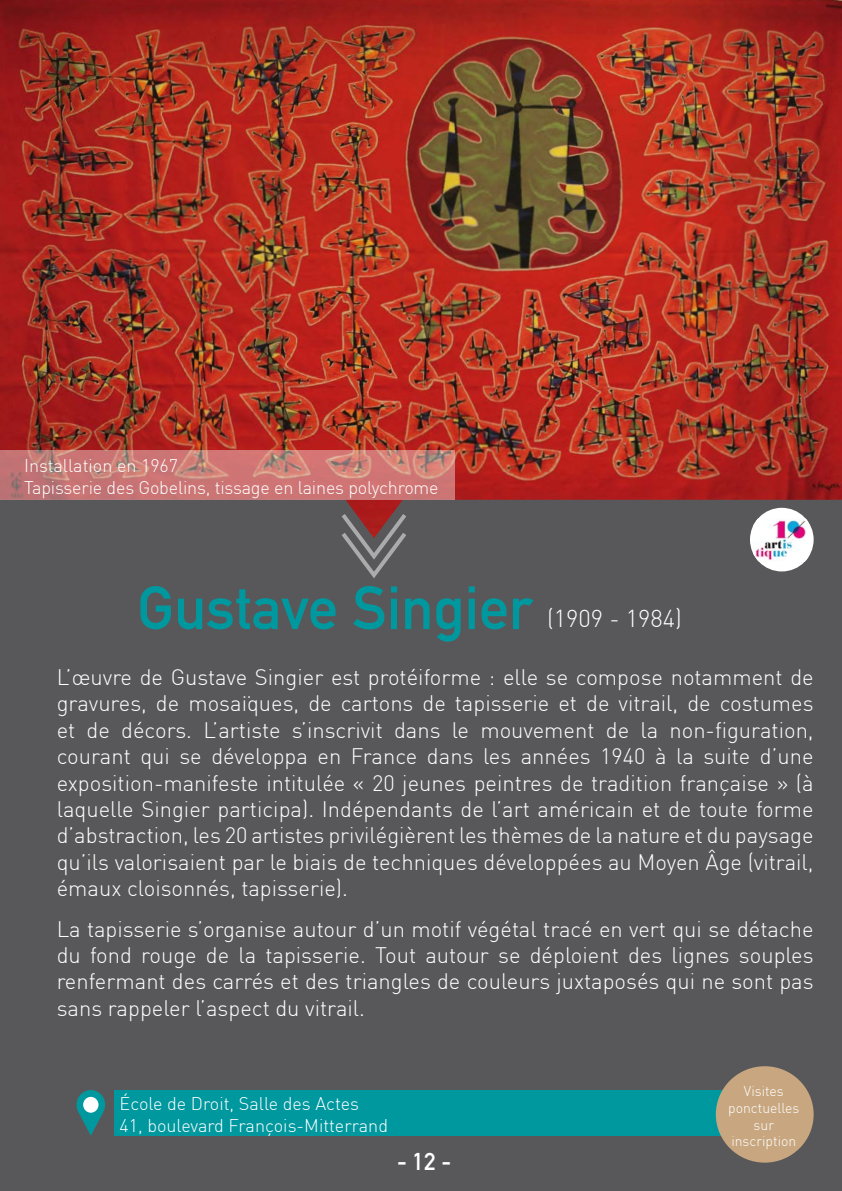
<style>
.page{position:relative;width:842px;height:1191px;background:#58585a}
.page>*{position:absolute;margin:0;border:0;box-sizing:border-box;transform-origin:0 0}
.t1{font:700 60px "DIN Alternate";color:#00989f}
.t2{font:300 24px "DIN";color:#fff}
.t3{font:700 24px "DIN Alternate";color:#fff}
.t4{font:300 22px/26.4px "DIN";color:#fff;text-align:justify}
.t5{font:300 18px/21.6px "DIN";letter-spacing:-.01em;color:#fff}
.t6{font:300 14px/16.8px "DIN";color:#fff;text-align:center}
</style>
<div class="page">
<svg style="left:78px;top:1112px;width:25px;height:23px"></svg>
<div style="left:77px;top:1090px;width:28px;height:29px;background:#00989f;border-radius:50%"></div>
<div style="left:83px;top:1096px;width:16px;height:16px;background:#fff;border-radius:50%"></div>
<div style="left:115px;top:1090px;width:666px;height:45px;background:#00989f"></div>
<img style="left:0;top:0;width:842px;height:534px">
<svg style="left:338px;top:509px;width:72px;height:69px"></svg>
<div style="left:716px;top:1066px;width:98px;height:96px;background:#c8a780;border-radius:50%"></div>
<div style="left:750px;top:508px;width:64px;height:63px;background:#fff;border-radius:50%"></div>
<img style="left:753px;top:518px;width:55px;height:44px">
<svg style="left:0;top:450px;width:455px;height:49px;background:#c97a77"></svg>
<p class="t5" style="left:24px;top:454px;width:416px">Installation en 1967<br>Tapisserie des Gobelins, tissage en laines polychrome</p>
<h1 class="t1" style="left:137px;top:562px;width:396px">Gustave Singier</h1>
<p class="t2" style="left:547px;top:604px;width:136px">(1909 - 1984)</p>
<p class="t4" style="left:57px;top:663px;width:758px">L’œuvre de Gustave Singier est protéiforme : elle se compose notamment de gravures, de mosaïques, de cartons de tapisserie et de vitrail, de costumes et de décors. L’artiste s’inscrivit dans le mouvement de la non-figuration, courant qui se développa en France dans les années 1940 à la suite d’une exposition-manifeste intitulée « 20 jeunes peintres de tradition française » (à laquelle Singier participa). Indépendants de l’art américain et de toute forme d’abstraction, les 20 artistes privilégièrent les thèmes de la nature et du paysage qu’ils valorisaient par le biais de techniques développées au Moyen Âge (vitrail, émaux cloisonnés, tapisserie).</p>
<p class="t4" style="left:57px;top:915px;width:758px">La tapisserie s’organise autour d’un motif végétal tracé en vert qui se détache du fond rouge de la tapisserie. Tout autour se déploient des lignes souples renfermant des carrés et des triangles de couleurs juxtaposés qui ne sont pas sans rappeler l’aspect du vitrail.</p>
<p class="t5" style="left:120px;top:1093px;width:270px">École de Droit, Salle des Actes<br>41, boulevard François-Mitterrand</p>
<p class="t3" style="left:397px;top:1143px;width:56px">- 12 -</p>
<p class="t6" style="left:728px;top:1082px;width:73px">Visites ponctuelles sur inscription</p>
</div>
